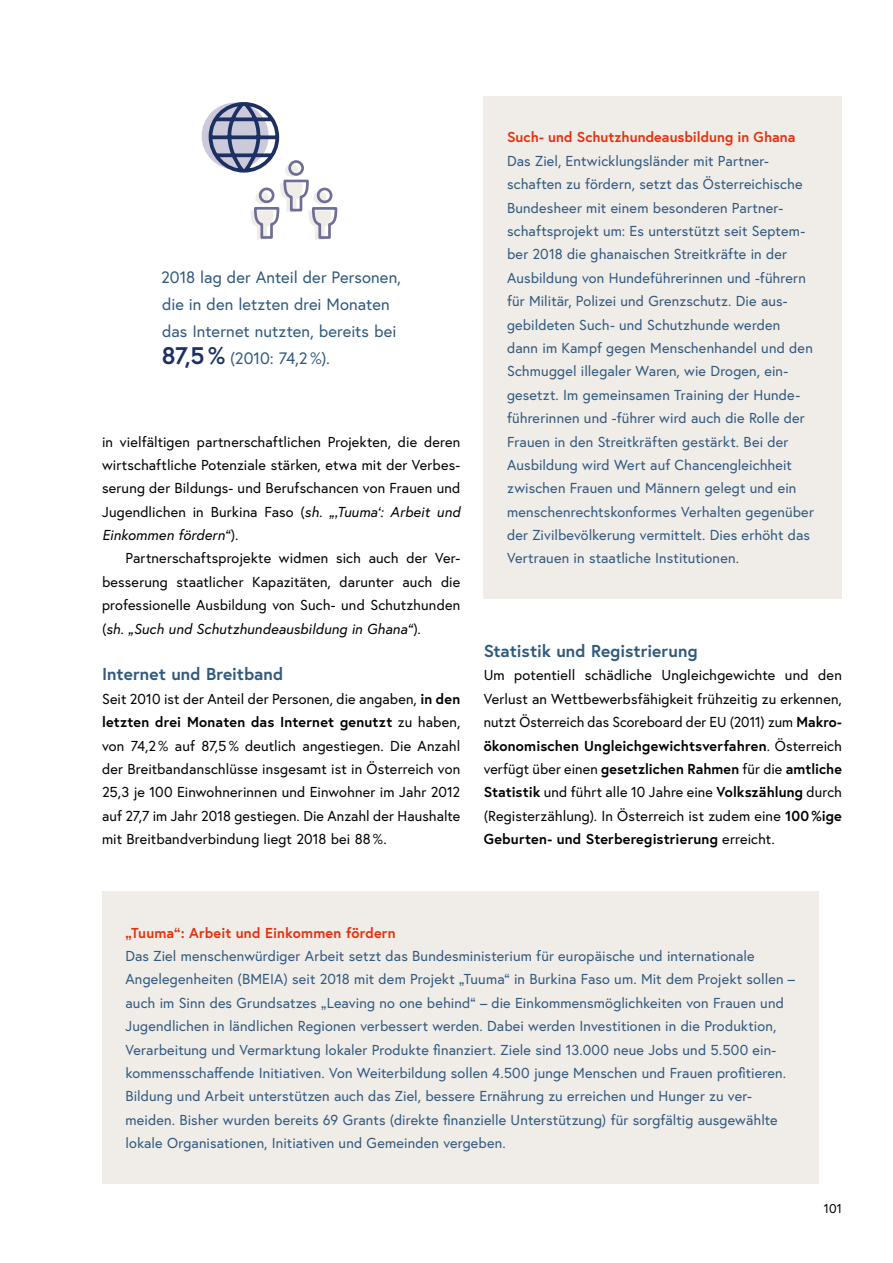
<style>
.page{position:relative;width:893px;height:1263px;background:#fff}
.page>*{position:absolute;margin:0;border:0;box-sizing:border-box;transform-origin:0 0}
.Überschriften_h3_ohne_Num_blau{font:700 17.25px "Europa Austria";letter-spacing:.005em;color:#30597e}
.t1{font:16.5px/27px "Europa Austria";letter-spacing:.005em;color:#30597e}
.p_Erfolgsgeschichte{font:14.4px/23.4px "Europa Austria";letter-spacing:.01em;color:#30597e}
.p_Erstzeileneinzug{font:14.4px/23.4px "Europa Austria";letter-spacing:.01em;color:#000;text-align:justify}
.h_Erfolgsgeschichte{font:700 14.4px "Europa Austria";letter-spacing:.005em;color:#e5310e}
.t2{font:12.75px "Europa Austria";color:#000}
.s1{font-weight:700;font-size:24px;color:#1c3162}
.s2{font-style:italic}
.s3{font-weight:700}
</style>
<div class="page">
<div style="left:102px;top:891px;width:717px;height:292px;background:#f0ece8"></div>
<div style="left:484px;top:96px;width:358px;height:502px;background:#f0ece8"></div>
<div style="left:202px;top:102px;width:67px;height:67px;background:#cccada;border-radius:50%"></div>
<svg style="left:207px;top:102px;width:131px;height:138px"></svg>
<p class="t1" style="left:161px;top:263px;width:241px">2018 lag der Anteil der Personen, die in den letzten drei Monaten das Internet nutzten, bereits bei<br><span class="s1">87,5 %</span> (2010: 74,2 %).</p>
<p class="p_Erstzeileneinzug" style="left:102px;top:429px;width:360px">in vielfältigen partnerschaftlichen Projekten, die deren wirtschaftliche Potenziale stärken, etwa mit der Verbes&shy;serung der Bildungs- und Berufschancen von Frauen und Jugendlichen in Burkina Faso (<span class="s2">sh. „‚Tuuma‘: Arbeit und Einkommen fördern“</span>).</p>
<p class="p_Erstzeileneinzug" style="left:102px;top:546px;width:360px;text-indent:23px">Partnerschaftsprojekte widmen sich auch der Ver&shy;besserung staatlicher Kapazitäten, darunter auch die professionelle Ausbildung von Such- und Schutzhunden (<span class="s2">sh. „Such und Schutzhundeausbildung in Ghana“</span>).</p>
<h3 class="Überschriften_h3_ohne_Num_blau" style="left:102px;top:662px;width:183px">Internet und Breitband</h3>
<p class="p_Erstzeileneinzug" style="left:102px;top:687px;width:360px">Seit 2010 ist der Anteil der Personen, die angaben, <span class="s3">in den letzten drei Monaten das Internet genutzt</span> zu haben, von 74,2 % auf 87,5 % deutlich angestiegen. Die Anzahl der Breitbandanschlüsse insgesamt ist in Österreich von 25,3 je 100 Einwohnerinnen und Einwohner im Jahr 2012 auf 27,7 im Jahr 2018 gestiegen. Die Anzahl der Haushalte mit Breitbandverbindung liegt 2018 bei 88 %.</p>
<p class="h_Erfolgsgeschichte" style="left:507px;top:128px;width:290px">Such- und Schutzhundeausbildung in Ghana</p>
<p class="p_Erfolgsgeschichte" style="left:507px;top:149px;width:308px">Das Ziel, Entwicklungsländer mit Partner&shy;schaften zu fördern, setzt das Österreichische Bundesheer mit einem besonderen Partner&shy;schaftsprojekt um: Es unterstützt seit Septem&shy;ber 2018 die ghanaischen Streitkräfte in der Ausbildung von Hundeführerinnen und -führern für Militär, Polizei und Grenzschutz. Die aus&shy;gebildeten Such- und Schutzhunde werden dann im Kampf gegen Menschenhandel und den Schmuggel illegaler Waren, wie Drogen, ein&shy;gesetzt. Im gemeinsamen Training der Hunde&shy;führerinnen und -führer wird auch die Rolle der Frauen in den Streitkräften gestärkt. Bei der Ausbildung wird Wert auf Chancengleichheit zwischen Frauen und Männern gelegt und ein menschenrechtskonformes Verhalten gegenüber der Zivilbevölkerung vermittelt. Dies erhöht das Vertrauen in staatliche Institutionen.</p>
<h3 class="Überschriften_h3_ohne_Num_blau" style="left:484px;top:639px;width:215px">Statistik und Registrierung</h3>
<p class="p_Erstzeileneinzug" style="left:484px;top:663px;width:360px">Um potentiell schädliche Ungleichgewichte und den Verlust an Wettbewerbsfähigkeit frühzeitig zu erkennen, nutzt Österreich das Scoreboard der EU (2011) zum <span class="s3">Makro&shy;ökonomischen Ungleichgewichtsverfahren</span>. Österreich verfügt über einen <span class="s3">gesetzlichen Rahmen</span> für die <span class="s3">amtliche Statistik</span> und führt alle 10 Jahre eine <span class="s3">Volkszählung</span> durch (Registerzählung). In Österreich ist zudem eine <span class="s3">100 %ige Geburten- und Sterberegistrierung</span> erreicht.</p>
<p class="h_Erfolgsgeschichte" style="left:125px;top:923px;width:272px">„Tuuma“: Arbeit und Einkommen fördern</p>
<p class="p_Erfolgsgeschichte" style="left:125px;top:944px;width:671px">Das Ziel menschenwürdiger Arbeit setzt das Bundesministerium für europäische und internationale Angelegenheiten (BMEIA) seit 2018 mit dem Projekt „Tuuma“ in Burkina Faso um. Mit dem Projekt sollen – auch im Sinn des Grundsatzes „Leaving no one behind“ – die Einkommensmöglichkeiten von Frauen und Jugendlichen in ländlichen Regionen verbessert werden. Dabei werden Investitionen in die Produktion, Verarbeitung und Vermarktung lokaler Produkte finanziert. Ziele sind 13.000 neue Jobs und 5.500 ein&shy;kommensschaffende Initiativen. Von Weiterbildung sollen 4.500 junge Menschen und Frauen profitieren.<br>Bildung und Arbeit unterstützen auch das Ziel, bessere Ernährung zu erreichen und Hunger zu ver&shy;meiden. Bisher wurden bereits 69 Grants (direkte finanzielle Unterstützung) für sorgfältig ausgewählte lokale Organisationen, Initiativen und Gemeinden vergeben.</p>
<p class="t2" style="left:824px;top:1200px;width:20px">101</p>
</div>
